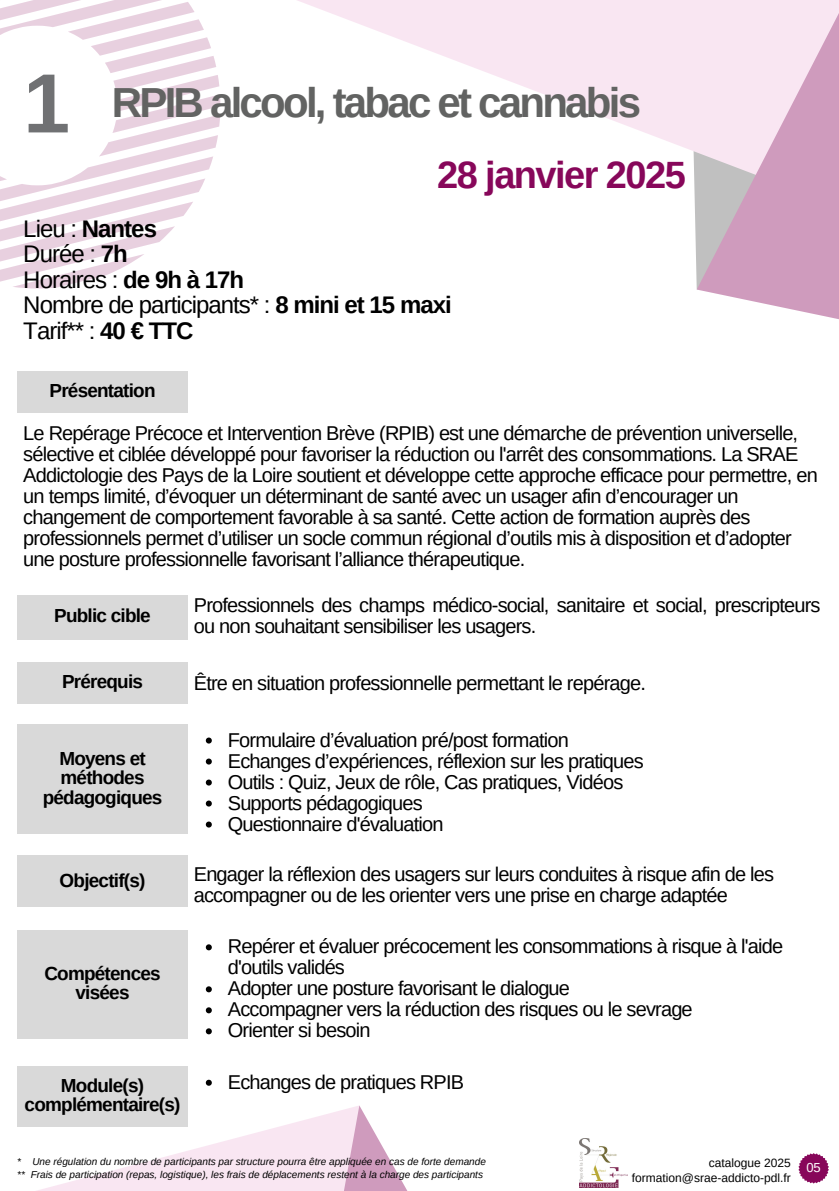
<style>
.page{position:relative;width:839px;height:1191px;background:#fff}
.page>*{position:absolute;margin:0;border:0;box-sizing:border-box;transform-origin:0 0}
.t1{font:700 84px "Arimo";color:#707173}
.t2{font:700 42px "Arimo";letter-spacing:-.065em;color:#626362}
.t3{font:700 38px "Arimo";letter-spacing:-.04em;color:#87075a}
.t4{font:24px/25.6px "Arimo";letter-spacing:-.04em;color:#000}
.t5{font:20px/21px "Arimo";letter-spacing:-.04em;color:#000}
.t6{font:700 19px/19.6px "Arimo";letter-spacing:-.04em;color:#000;text-align:center}
.t7{font:13px "Arimo";color:#fff}
.t8{font:12px "Arimo";color:#000}
.t9{font:italic 10px "Arimo";color:#000}
.s1{font-weight:700}
</style>
<div class="page">
<svg style="left:36px;top:1105px;width:372px;height:86px"></svg>
<svg style="left:220px;top:0;width:476px;height:250px"></svg>
<svg style="left:696px;top:0;width:142px;height:319px;background:#e0c0d4"></svg>
<svg style="left:0;top:0;width:220px;height:289px"></svg>
<div style="left:17px;top:595px;width:171px;height:44px;background:#d9d9d9"></div>
<div style="left:17px;top:663px;width:171px;height:41px;background:#d9d9d9"></div>
<svg style="left:206px;top:738px;width:6px;height:6px"></svg>
<svg style="left:206px;top:759px;width:6px;height:6px"></svg>
<svg style="left:206px;top:780px;width:6px;height:6px"></svg>
<svg style="left:206px;top:801px;width:6px;height:6px"></svg>
<svg style="left:206px;top:822px;width:6px;height:6px"></svg>
<svg style="left:206px;top:944px;width:6px;height:6px"></svg>
<svg style="left:206px;top:986px;width:6px;height:6px"></svg>
<svg style="left:206px;top:1007px;width:6px;height:6px"></svg>
<svg style="left:206px;top:1028px;width:6px;height:6px"></svg>
<div style="left:17px;top:372px;width:171px;height:41px;background:#d9d9d9"></div>
<div style="left:17px;top:855px;width:171px;height:52px;background:#d9d9d9"></div>
<div style="left:17px;top:930px;width:171px;height:108px;background:#d9d9d9"></div>
<div style="left:17px;top:724px;width:171px;height:109px;background:#d9d9d9"></div>
<svg style="left:206px;top:1080px;width:6px;height:6px"></svg>
<div style="left:17px;top:1066px;width:171px;height:61px;background:#d9d9d9"></div>
<img style="left:579px;top:1138px;width:48px;height:50px">
<svg style="left:798px;top:1153px;width:30px;height:31px"></svg>
<h1 class="t1" style="left:23px;top:56px;width:48px">1</h1>
<h1 class="t2" style="left:112px;top:79px;width:530px">RPIB alcool, tabac et cannabis</h1>
<h2 class="t3" style="left:437px;top:153px;width:250px">28 janvier 2025</h2>
<p class="t4" style="left:23px;top:216px;width:430px">Lieu : <span class="s1">Nantes<br></span>Durée : <span class="s1">7h<br></span>Horaires : <span class="s1">de 9h à 17h<br></span>Nombre de participants* : <span class="s1">8 mini et 15 maxi<br></span>Tarif** : <span class="s1">40 € TTC</span></p>
<p class="t6" style="left:49px;top:381px;width:108px">Présentation</p>
<p class="t5" style="left:23px;top:422px;width:796px">Le Repérage Précoce et Intervention Brève (RPIB) est une démarche de prévention universelle, sélective et ciblée développé pour favoriser la réduction ou l'arrêt des consommations. La SRAE Addictologie des Pays de la Loire soutient et développe cette approche efficace pour permettre, en un temps limité, d’évoquer un déterminant de santé avec un usager afin d’encourager un changement de comportement favorable à sa santé. Cette action de formation auprès des professionnels permet d’utiliser un socle commun régional d’outils mis à disposition et d’adopter une posture professionnelle favorisant l’alliance thérapeutique.</p>
<p class="t6" style="left:54px;top:606px;width:98px">Public cible</p>
<h3 class="t5" style="left:194px;top:595px;width:628px">Professionnels des champs médico-social, sanitaire et social, prescripteurs ou non souhaitant sensibiliser les usagers.</h3>
<h4 class="t6" style="left:62px;top:672px;width:83px">Prérequis</h4>
<h3 class="t5" style="left:194px;top:672px;width:453px">Être en situation professionnelle permettant le repérage.</h3>
<h4 class="t5" style="left:228px;top:729px;width:342px">Formulaire d’évaluation pré/post formation</h4>
<h3 class="t5" style="left:228px;top:750px;width:417px">Echanges d’expériences, réflexion sur les pratiques</h3>
<h4 class="t5" style="left:228px;top:771px;width:397px">Outils : Quiz, Jeux de rôle, Cas pratiques, Vidéos</h4>
<h3 class="t5" style="left:228px;top:792px;width:196px">Supports pédagogiques</h3>
<p class="t5" style="left:228px;top:813px;width:217px">Questionnaire d'évaluation</p>
<p class="t5" style="left:194px;top:863px;width:581px">Engager la réflexion des usagers sur leurs conduites à risque afin de les accompagner ou de les orienter vers une prise en charge adaptée</p>
<p class="t5" style="left:228px;top:936px;width:557px">Repérer et évaluer précocement les consommations à risque à l'aide d'outils validés</p>
<p class="t5" style="left:228px;top:978px;width:344px">Adopter une posture favorisant le dialogue</p>
<p class="t5" style="left:228px;top:999px;width:466px">Accompagner vers la réduction des risques ou le sevrage</p>
<h3 class="t5" style="left:228px;top:1020px;width:144px">Orienter si besoin</h3>
<p class="t6" style="left:43px;top:748px;width:121px">Moyens et méthodes pédagogiques</p>
<p class="t6" style="left:60px;top:870px;width:87px">Objectif(s)</p>
<p class="t6" style="left:44px;top:963px;width:118px">Compétences visées</p>
<h3 class="t6" style="left:61px;top:1076px;width:85px">Module(s)</h3>
<p class="t5" style="left:228px;top:1071px;width:238px">Echanges de pratiques RPIB</p>
<h3 class="t6" style="left:25px;top:1095px;width:157px">complémentaire(s)</h3>
<p class="t9" style="left:17px;top:1156px;width:470px">* Une régulation du nombre de participants par structure pourra être appliquée en cas de forte demande</p>
<h3 class="t9" style="left:17px;top:1169px;width:467px">** Frais de participation (repas, logistique), les frais de déplacements restent à la charge des participants</h3>
<p class="t8" style="left:632px;top:1171px;width:160px">formation@srae-addicto-pdl.fr</p>
<p class="t8" style="left:708px;top:1156px;width:84px">catalogue 2025</p>
<p class="t7" style="left:806px;top:1160px;width:16px">05</p>
</div>
